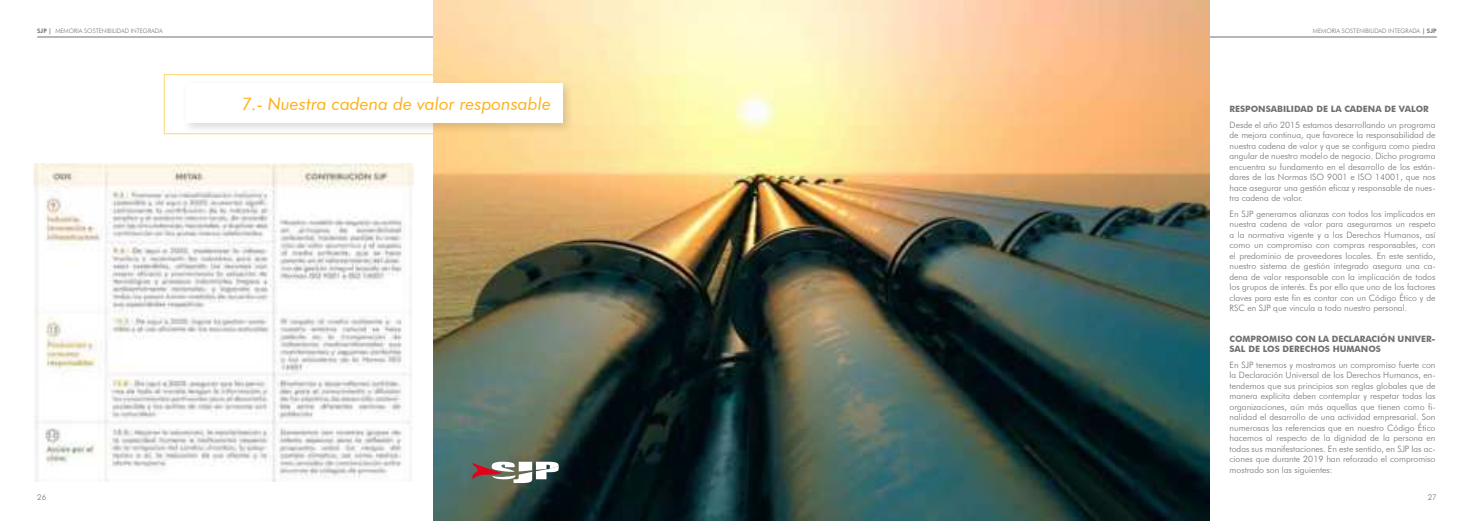
<style>
.page{position:relative;width:1474px;height:521px;background:#fff}
.page>*{position:absolute;margin:0;border:0;box-sizing:border-box;transform-origin:0 0}
.t1{font:italic 17.5px "Futura BT";color:#fdb119}
.t2{font:300 8.75px/10.5px "Futura BT";color:#707172;text-align:justify}
.t3{font:700 8.75px/10.5px "Futura BT";color:#707172}
.t4{font:300 7.88px "Futura BT";color:#707172}
.t5{font:300 6.12px "Futura BT";color:#707172}
.s1{font-weight:800}
</style>
<div class="page">
<hr style="left:37px;top:37px;width:1399px;height:1px;background:#707172">
<div style="left:164px;top:74px;width:419px;height:60px;border:1px solid #ffd668"></div>
<img style="left:433px;top:0;width:776px;height:521px">
<div style="left:181px;top:78px;width:393px;height:57px;background:#000;opacity:.15"></div>
<div style="left:186px;top:83px;width:376px;height:40px;background:#fff"></div>
<svg style="left:471px;top:462px;width:87px;height:21px"></svg>
<img style="left:34px;top:163px;width:379px;height:318px">
<p class="t5" style="left:37px;top:29px;width:127px"><span class="s1">SJP |</span> MEMORIA SOSTENIBILIDAD INTEGRADA</p>
<p class="t5" style="left:1312px;top:28px;width:125px">MEMORIA SOSTENIBILIDAD INTEGRADA <span class="s1">| SJP</span></p>
<h1 class="t1" style="left:242px;top:96px;width:310px">7.- Nuestra cadena de valor responsable</h1>
<p class="t3" style="left:1229px;top:104px;width:201px">RESPONSABILIDAD DE LA CADENA DE VALOR</p>
<p class="t2" style="left:1229px;top:120px;width:207px">Desde el año 2015 estamos desarrollando un programa de mejora continua, que favorece la responsabilidad de nuestra cadena de valor y que se configura como piedra angular de nuestro modelo de negocio. Dicho programa encuentra su fundamento en el desarrollo de los están&shy;dares de las Normas ISO 9001 e ISO 14001, que nos hace asegurar una gestión eficaz y responsable de nues&shy;tra cadena de valor.</p>
<p class="t2" style="left:1229px;top:209px;width:207px">En SJP generamos alianzas con todos los implicados en nuestra cadena de valor para asegurarnos un respeto a la normativa vigente y a los Derechos Humanos, así como un compromiso con compras responsables, con el predominio de proveedores locales. En este sentido, nuestro sistema de gestión integrado asegura una ca&shy;dena de valor responsable con la implicación de todos los grupos de interés. Es por ello que uno de los factores claves para este fin es contar con un Código Ético y de RSC en SJP que vincula a todo nuestro personal.</p>
<p class="t3" style="left:1229px;top:334px;width:207px">COMPROMISO CON LA DECLARACIÓN UNIVER-<br>SAL DE LOS DERECHOS HUMANOS</p>
<p class="t2" style="left:1229px;top:360px;width:207px">En SJP tenemos y mostramos un compromiso fuerte con la Declaración Universal de los Derechos Humanos, en&shy;tendemos que sus principios son reglas globales que de manera explícita deben contemplar y respetar todas las organizaciones, aún más aquellas que tienen como fi&shy;nalidad el desarrollo de una actividad empresarial. Son numerosas las referencias que en nuestro Código Ético hacemos al respecto de la dignidad de la persona en todas sus manifestaciones. En este sentido, en SJP las ac&shy;ciones que durante 2019 han reforzado el compromiso mostrado son las siguientes:</p>
<p class="t4" style="left:37px;top:494px;width:11px">26</p>
<p class="t4" style="left:1427px;top:494px;width:11px">27</p>
</div>
